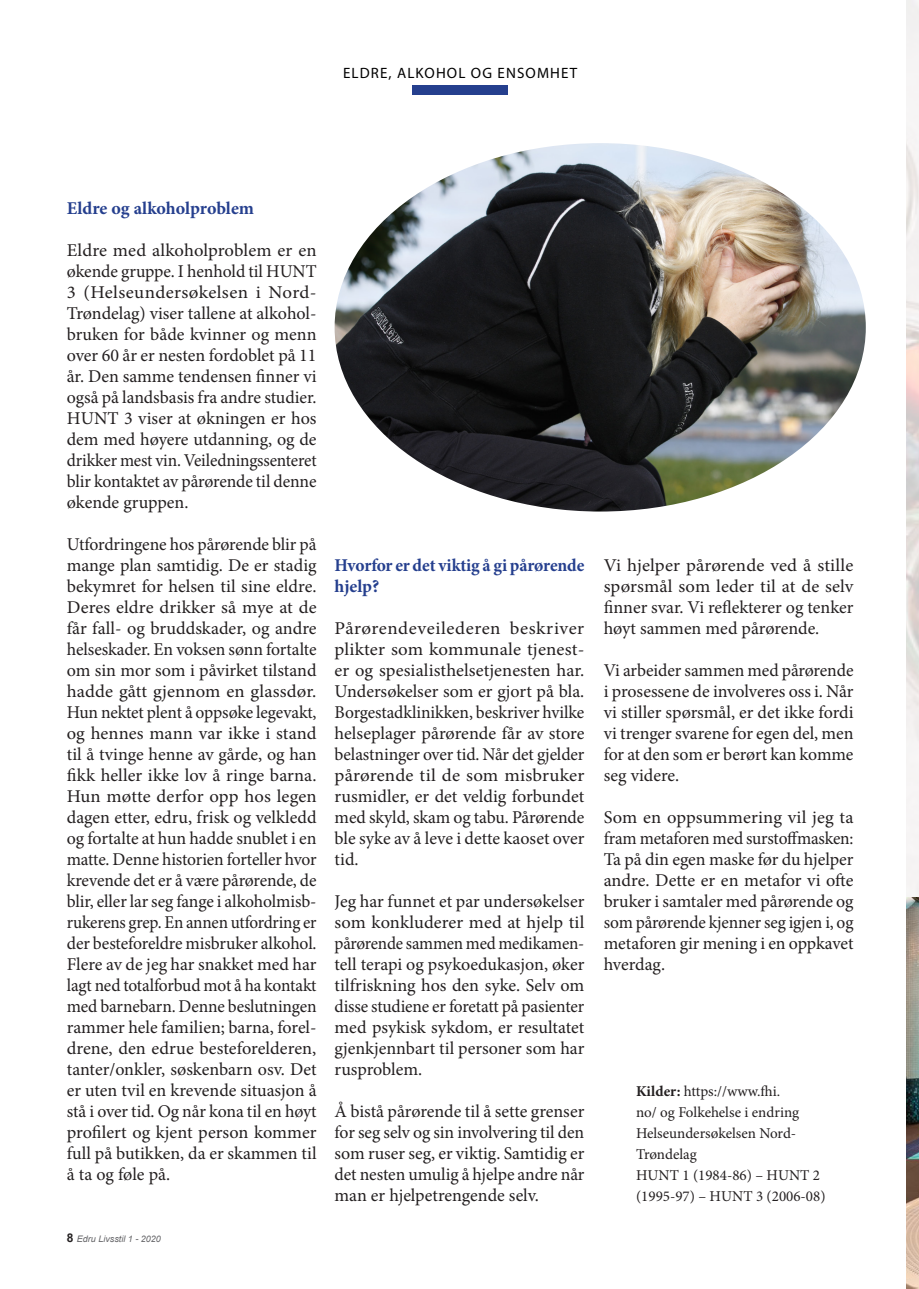
<style>
.page{position:relative;width:919px;height:1289px;background:#fff}
.page>*{position:absolute;margin:0;border:0;box-sizing:border-box;transform-origin:0 0}
.Brødtekst{font:18px/21px "Minion Pro";letter-spacing:-.005em;color:#231f20;text-align:justify}
.Brødtekst-2{font:18px/21px "Minion Pro";letter-spacing:-.005em;color:#231f20;text-align:justify;scale:1.05 1}
.Brødtekst-3{font:18px/21px "Minion Pro";letter-spacing:-.005em;color:#231f20;text-align:justify;scale:1.04 1}
.Brødtekst-4{font:700 18px/21px "Minion Pro";letter-spacing:-.005em;color:#253f8e}
.Brødtekst-5{font:15px/21px "Minion Pro";color:#231f20}
.t1{font:15px "Myriad Pro";letter-spacing:.075em;color:#000}
.t2{font:italic 9px "Arial";color:#636366}
.s1{font-weight:700;font-style:normal;font-size:12px;color:#231f20}
.s2{font-weight:700}
</style>
<div class="page">
<img style="left:906px;top:0;width:12px;height:1288px">
<div style="left:412px;top:85px;width:96px;height:10px;background:#253f8e"></div>
<img style="left:334px;top:143px;width:531px;height:368px">
<p class="t1" style="left:343px;top:64px;width:236px">ELDRE, ALKOHOL OG ENSOMHET</p>
<p class="Brødtekst-4" style="left:67px;top:197px;width:189px">Eldre og alkoholproblem</p>
<p class="Brødtekst" style="left:67px;top:240px;width:251px">Eldre med alkoholproblem er en økende gruppe. I henhold til HUNT 3 (Helseundersøkelsen i Nord-Trøndelag) viser tallene at alkohol&shy;bruken for både kvinner og menn over 60 år er nesten fordoblet på 11 år. Den samme tendensen finner vi også på landsbasis fra andre studier.<br>HUNT 3 viser at økningen er hos dem med høyere utdanning, og de drikker mest vin. Veiledningssenteret blir kontaktet av pårørende til denne økende gruppen.</p>
<p class="Brødtekst" style="left:67px;top:534px;width:251px">Utfordringene hos pårørende blir på mange plan samtidig. De er stadig bekymret for helsen til sine eldre.<br>Deres eldre drikker så mye at de får fall- og bruddskader, og andre helseskader. En voksen sønn fortalte om sin mor som i påvirket tilstand hadde gått gjennom en glassdør.<br>Hun nektet plent å oppsøke legevakt, og hennes mann var ikke i stand til å tvinge henne av gårde, og han fikk heller ikke lov å ringe barna.<br>Hun møtte derfor opp hos legen dagen etter, edru, frisk og velkledd og fortalte at hun hadde snublet i en matte. Denne historien forteller hvor krevende det er å være pårørende, de blir, eller lar seg fange i alkoholmisb&shy;rukerens grep. En annen utfordring er der besteforeldre misbruker alkohol.<br>Flere av de jeg har snakket med har lagt ned totalforbud mot å ha kontakt med barnebarn. Denne beslutningen rammer hele familien; barna, forel&shy;drene, den edrue besteforelderen, tanter/onkler, søskenbarn osv. Det er uten tvil en krevende situasjon å stå i over tid. Og når kona til en høyt profilert og kjent person kommer full på butikken, da er skammen til å ta og føle på.</p>
<p class="t2" style="left:67px;top:1232px;width:96px"><span class="s1">8</span> Edru Livsstil 1 - 2020</p>
<p class="Brødtekst-4" style="left:334px;top:554px;width:251px">Hvorfor er det viktig å gi pårørende hjelp?</p>
<p class="Brødtekst-2" style="left:334px;top:618px;width:239px">Pårørendeveilederen beskriver plikter som kommunale tjenest&shy;er og spesialisthelsetjenesten har.<br>Undersøkelser som er gjort på bla.<br>Borgestadklinikken, beskriver hvilke helseplager pårørende får av store belastninger over tid. Når det gjelder pårørende til de som misbruker rusmidler, er det veldig forbundet med skyld, skam og tabu. Pårørende ble syke av å leve i dette kaoset over tid.</p>
<p class="Brødtekst" style="left:334px;top:891px;width:251px">Jeg har funnet et par undersøkelser som konkluderer med at hjelp til pårørende sammen med medikamen&shy;tell terapi og psykoedukasjon, øker tilfriskning hos den syke. Selv om disse studiene er foretatt på pasienter med psykisk sykdom, er resultatet gjenkjennbart til personer som har rusproblem.</p>
<p class="Brødtekst" style="left:334px;top:1101px;width:251px">Å bistå pårørende til å sette grenser for seg selv og sin involvering til den som ruser seg, er viktig. Samtidig er det nesten umulig å hjelpe andre når man er hjelpetrengende selv.</p>
<p class="Brødtekst-3" style="left:603px;top:555px;width:242px">Vi hjelper pårørende ved å stille spørsmål som leder til at de selv finner svar. Vi reflekterer og tenker høyt sammen med pårørende.</p>
<p class="Brødtekst" style="left:603px;top:660px;width:251px">Vi arbeider sammen med pårørende i prosessene de involveres oss i. Når vi stiller spørsmål, er det ikke fordi vi trenger svarene for egen del, men for at den som er berørt kan komme seg videre.</p>
<p class="Brødtekst" style="left:603px;top:807px;width:251px">Som en oppsummering vil jeg ta fram metaforen med surstoffmasken:<br>Ta på din egen maske før du hjelper andre. Dette er en metafor vi ofte bruker i samtaler med pårørende og som pårørende kjenner seg igjen i, og metaforen gir mening i en oppkavet hverdag.</p>
<p class="Brødtekst-5" style="left:636px;top:1081px;width:191px"><span class="s2">Kilder:</span> https://www.fhi.<br>no/ og Folkehelse i endring<br>Helseundersøkelsen Nord-<br>Trøndelag<br>HUNT 1 (1984-86) – HUNT 2 (1995-97) – HUNT 3 (2006-08)</p>
</div>
